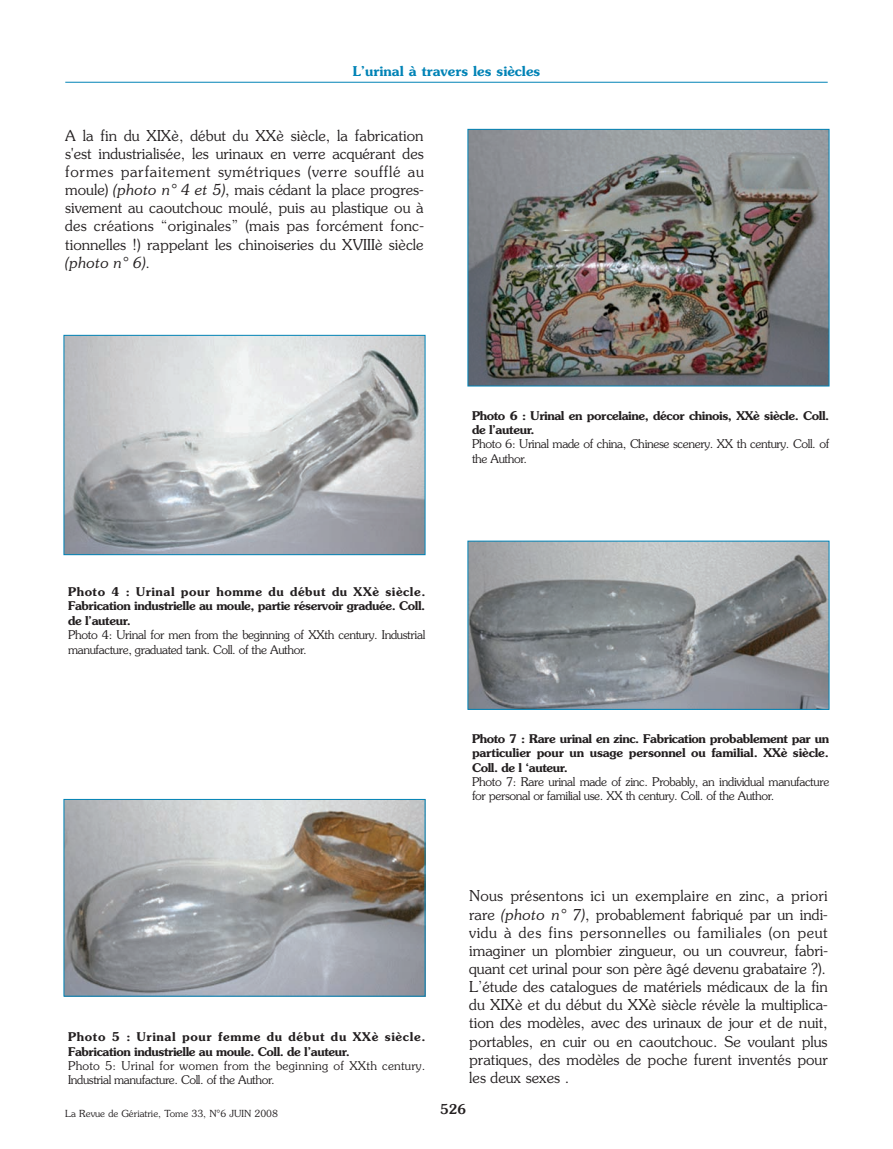
<style>
.page{position:relative;width:893px;height:1149px;background:#fff}
.page>*{position:absolute;margin:0;border:0;box-sizing:border-box;transform-origin:0 0}
.t1{font:300 15px/18.1px "Souvenir";color:#231f20;text-align:justify}
.t2{font:600 13.5px "Souvenir";color:#0083b6}
.t3{font:500 13.5px "Souvenir";color:#231f20}
.t4{font:600 12px/14.4px "Souvenir";letter-spacing:-.035em;color:#231f20}
.t5{font:300 12px/14.4px "Souvenir";letter-spacing:-.03em;color:#231f20}
.t6{font:300 12px/14.4px "Souvenir";letter-spacing:.015em;color:#231f20}
.t7{font:300 9.75px "Souvenir";color:#231f20}
.s1{font-style:italic}
</style>
<div class="page">
<hr style="left:65px;top:82px;width:763px;height:1px;background:#0083b6">
<img style="left:470px;top:131px;width:357px;height:253px">
<div style="left:468px;top:129px;width:361px;height:257px;border:1px solid #0083b6"></div>
<img style="left:470px;top:543px;width:357px;height:164px">
<img style="left:66px;top:337px;width:357px;height:215px">
<div style="left:64px;top:335px;width:361px;height:219px;border:1px solid #0083b6"></div>
<img style="left:66px;top:801px;width:357px;height:192px">
<div style="left:64px;top:799px;width:361px;height:196px;border:1px solid #0083b6"></div>
<p class="t2" style="left:353px;top:63px;width:189px">L’urinal à travers les siècles</p>
<p class="t1" style="left:65px;top:126px;width:360px">A la fin du XIXè, début du XXè siècle, la fabrication s'est industrialisée, les urinaux en verre acquérant des formes parfaitement symétriques (verre soufflé au moule) <span class="s1">(photo n° 4 et 5)</span>, mais cédant la place progres&shy;sivement au caoutchouc moulé, puis au plastique ou à des créations “originales” (mais pas forcément fonc&shy;tionnelles !) rappelant les chinoiseries du XVIIIè siècle <span class="s1">(photo n° 6)</span>.</p>
<p class="t4" style="left:472px;top:408px;width:359px">Photo 6 : Urinal en porcelaine, décor chinois, XXè siècle. Coll. de l’auteur.</p>
<p class="t5" style="left:472px;top:437px;width:359px">Photo 6: Urinal made of china, Chinese scenery. XX th century. Coll. of the Author.</p>
<p class="t4" style="left:68px;top:584px;width:359px;text-align:justify">Photo 4 : Urinal pour homme du début du XXè siècle.<br>Fabrication industrielle au moule, partie réservoir graduée. Coll. de l’auteur.</p>
<p class="t5" style="left:68px;top:627px;width:359px">Photo 4: Urinal for men from the beginning of XXth century. Industrial manufacture, graduated tank. Coll. of the Author.</p>
<p class="t4" style="left:472px;top:731px;width:359px;text-align:justify">Photo 7 : Rare urinal en zinc. Fabrication probablement par un particulier pour un usage personnel ou familial. XXè siècle.<br>Coll. de l ‘auteur.</p>
<p class="t5" style="left:472px;top:774px;width:359px">Photo 7: Rare urinal made of zinc. Probably, an individual manufacture for personal or familial use. XX th century. Coll. of the Author.</p>
<p class="t4" style="left:68px;top:1029px;width:359px">Photo 5 : Urinal pour femme du début du XXè siècle.<br>Fabrication industrielle au moule. Coll. de l’auteur.</p>
<p class="t6" style="left:68px;top:1058px;width:359px">Photo 5: Urinal for women from the beginning of XXth century.<br>Industrial manufacture. Coll. of the Author.</p>
<p class="t7" style="left:65px;top:1107px;width:214px">La Revue de Gériatrie, Tome 33, N°6 JUIN 2008</p>
<p class="t1" style="left:469px;top:886px;width:360px;text-align:left">Nous présentons ici un exemplaire en zinc, a priori rare <span class="s1">(photo n° 7)</span>, probablement fabriqué par un indi&shy;vidu à des fins personnelles ou familiales (on peut imaginer un plombier zingueur, ou un couvreur, fabri&shy;quant cet urinal pour son père âgé devenu grabataire ?).<br>L’étude des catalogues de matériels médicaux de la fin du XIXè et du début du XXè siècle révèle la multiplica&shy;tion des modèles, avec des urinaux de jour et de nuit, portables, en cuir ou en caoutchouc. Se voulant plus pratiques, des modèles de poche furent inventés pour les deux sexes .</p>
<p class="t3" style="left:440px;top:1103px;width:27px">526</p>
</div>
